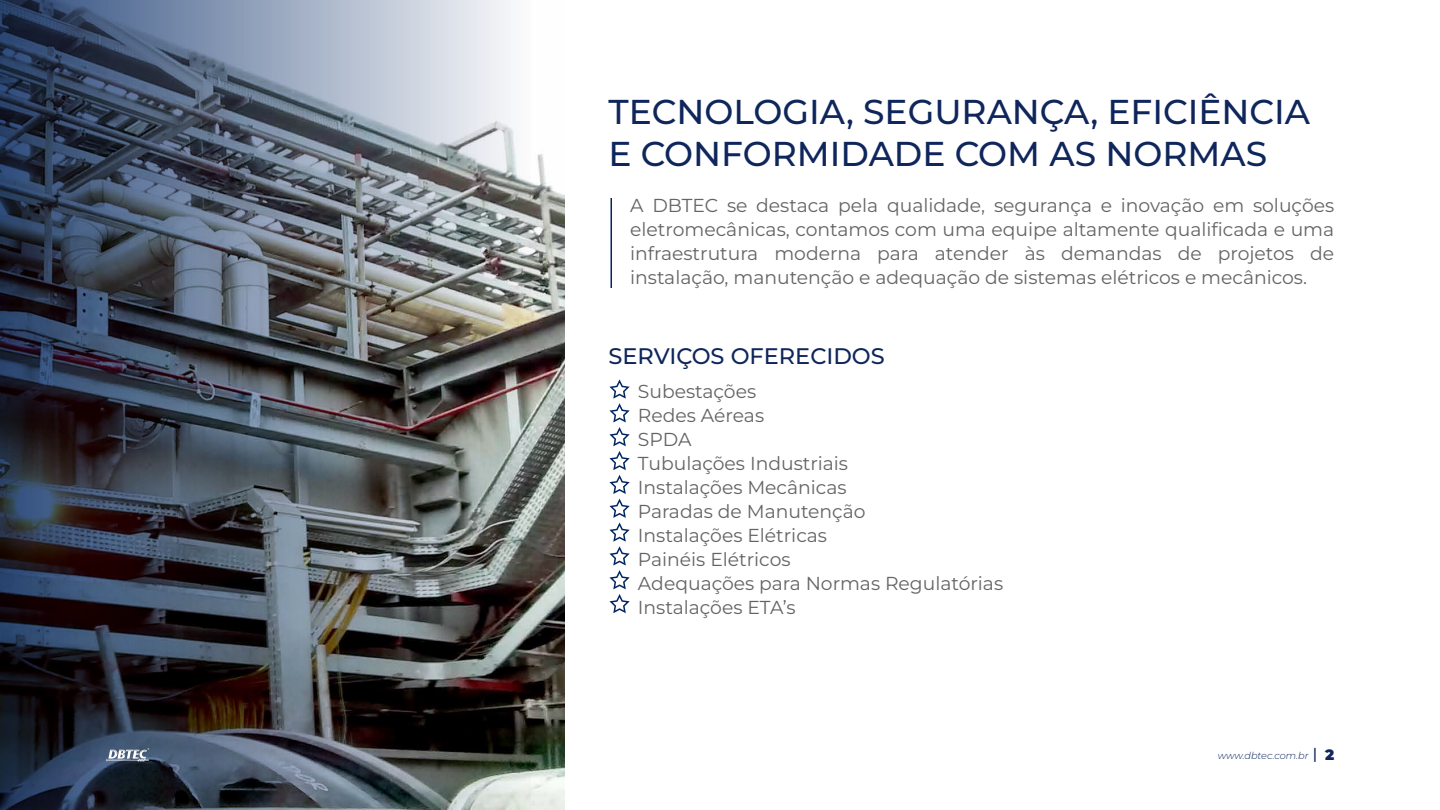
<style>
.page{position:relative;width:1440px;height:810px;background:#fff}
.page>*{position:absolute;margin:0;border:0;box-sizing:border-box;transform-origin:0 0}
.t1{font:500 34.5px/41.4px "Montserrat";color:#0f265c}
.t2{font:500 22.5px "Montserrat";color:#0f265c}
.t3{font:18.75px/24px "Montserrat";color:#646464;text-align:justify}
.t4{font:italic 300 9.75px "Montserrat";color:#10265c}
.s1{font-weight:500;font-style:normal;font-size:15px}
.s2{font-weight:900;font-style:normal;font-size:15px}
</style>
<div class="page">
<img style="left:530px;top:154px;width:34px;height:656px">
<img style="left:0;top:0;width:530px;height:810px">
<hr style="left:610px;top:198px;width:2px;height:90px;background:#002662">
<svg style="left:609px;top:379px;width:21px;height:234px"></svg>
<svg style="left:106px;top:748px;width:43px;height:14px"></svg>
<h1 class="t1" style="left:608px;top:94px;width:703px">TECNOLOGIA, SEGURANÇA, EFICIÊNCIA<br>E CONFORMIDADE COM AS NORMAS</h1>
<p class="t3" style="left:630px;top:195px;width:706px">A DBTEC se destaca pela qualidade, segurança e inovação em soluções eletromecânicas, contamos com uma equipe altamente qualificada e uma infraestrutura moderna para atender às demandas de projetos de instalação, manutenção e adequação de sistemas elétricos e mecânicos.</p>
<p class="t2" style="left:608px;top:341px;width:278px">SERVIÇOS OFERECIDOS</p>
<p class="t3" style="left:638px;top:380px;width:367px;text-align:left">Subestações<br>Redes Aéreas<br>SPDA<br>Tubulações Industriais<br>Instalações Mecânicas<br>Paradas de Manutenção<br>Instalações Elétricas<br>Painéis Elétricos<br>Adequações para Normas Regulatórias<br>Instalações ETA’s</p>
<p class="t4" style="left:1218px;top:749px;width:118px">www.dbtec.com.br <span class="s1">|</span> <span class="s2">2</span></p>
</div>
